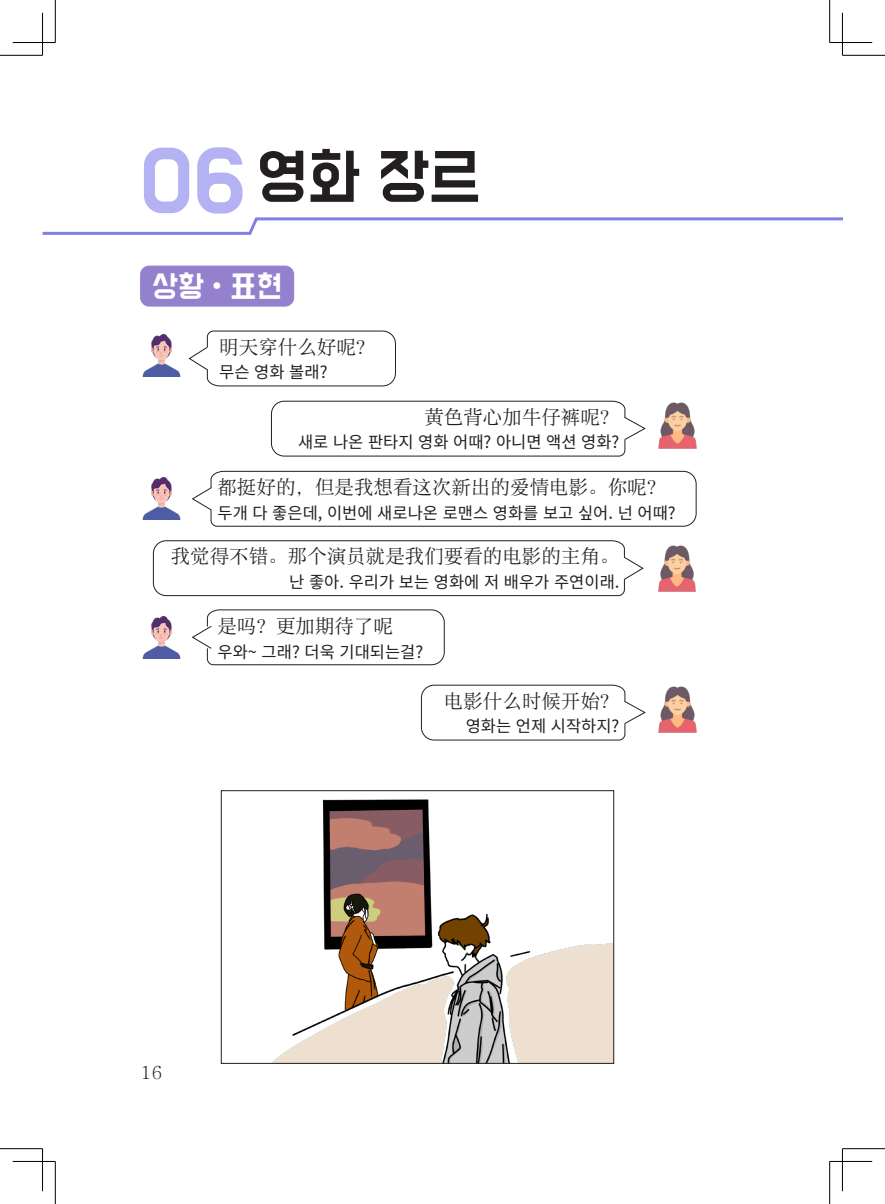
<style>
.page{position:relative;width:885px;height:1204px;background:#fff}
.page>*{position:absolute;margin:0;border:0;box-sizing:border-box;transform-origin:0 0}
.t1{font:76.5px "BM Do Hyeon OTF";color:#b5b2f3}
.t2{font:54px "BM Do Hyeon OTF";color:#231f20}
.t3{font:27px "BM Do Hyeon OTF";color:#fff}
.t4{font:19.5px "Sim Song";color:#231f20}
.t5{font:500 18px "Adobe Myungjo Std";color:#231f20}
.t6{font:16.5px "Noto Sans KR";color:#231f20}
.s1{font-family:"Adobe Myungjo Std";font-weight:500}
</style>
<div class="page">
<hr style="left:43px;top:232px;width:208px;height:3px;background:#817fe4">
<svg style="left:245px;top:217px;width:16px;height:18px"></svg>
<div style="left:141px;top:266px;width:152px;height:40px;background:#9481cd;border-radius:9px"></div>
<div style="left:140px;top:266px;width:154px;height:40px;border:1px solid #9481cd;border-radius:9px"></div>
<img style="left:658px;top:402px;width:39px;height:47px">
<img style="left:142px;top:334px;width:39px;height:42px">
<svg style="left:189px;top:330px;width:207px;height:56px"></svg>
<svg style="left:271px;top:401px;width:374px;height:55px"></svg>
<svg style="left:192px;top:471px;width:504px;height:55px"></svg>
<svg style="left:153px;top:540px;width:490px;height:56px"></svg>
<img style="left:658px;top:545px;width:38px;height:47px">
<img style="left:142px;top:478px;width:39px;height:41px">
<svg style="left:192px;top:609px;width:252px;height:56px"></svg>
<img style="left:142px;top:616px;width:39px;height:42px">
<img style="left:658px;top:686px;width:39px;height:47px">
<svg style="left:421px;top:684px;width:224px;height:56px"></svg>
<img style="left:273px;top:799px;width:339px;height:262px">
<div style="left:221px;top:790px;width:393px;height:273px;border:1px solid #231f20"></div>
<hr style="left:256px;top:217px;width:586px;height:3px;background:#817fe4">
<hr style="left:0;top:55px;width:43px;height:1px;background:#000">
<hr style="left:842px;top:55px;width:42px;height:1px;background:#000">
<hr style="left:0;top:1148px;width:43px;height:1px;background:#000">
<hr style="left:842px;top:1148px;width:42px;height:1px;background:#000">
<hr style="left:55px;top:0;width:1px;height:43px;background:#000">
<hr style="left:55px;top:1161px;width:1px;height:42px;background:#000">
<hr style="left:829px;top:0;width:1px;height:43px;background:#000">
<hr style="left:829px;top:1161px;width:1px;height:42px;background:#000">
<hr style="left:13px;top:42px;width:42px;height:1px;background:#000">
<hr style="left:829px;top:42px;width:43px;height:1px;background:#000">
<hr style="left:13px;top:1161px;width:42px;height:1px;background:#000">
<hr style="left:829px;top:1161px;width:43px;height:1px;background:#000">
<hr style="left:42px;top:13px;width:1px;height:42px;background:#000">
<hr style="left:42px;top:1148px;width:1px;height:43px;background:#000">
<hr style="left:842px;top:13px;width:1px;height:42px;background:#000">
<hr style="left:842px;top:1148px;width:1px;height:43px;background:#000">
<p class="t1" style="left:140px;top:140px;width:107px">06</p>
<p class="t2" style="left:256px;top:149px;width:226px">영화 장르</p>
<p class="t3" style="left:152px;top:272px;width:132px">상황<span class="s1">•</span>표현</p>
<p class="t4" style="left:219px;top:337px;width:157px">明天穿什么好呢？</p>
<p class="t6" style="left:219px;top:363px;width:110px">무슨 영화 볼래?</p>
<p class="t4" style="left:424px;top:407px;width:196px">黄色背心加牛仔裤呢？</p>
<p class="t6" style="left:298px;top:433px;width:323px">새로 나온 판타지 영화 어때? 아니면 액션 영화?</p>
<p class="t4" style="left:217px;top:477px;width:450px">都挺好的，但是我想看这次新出的爱情电影。你呢？</p>
<p class="t6" style="left:217px;top:503px;width:459px">두개 다 좋은데, 이번에 새로나온 로맨스 영화를 보고 싶어. 넌 어때?</p>
<p class="t4" style="left:171px;top:546px;width:450px">我觉得不错。那个演员就是我们要看的电影的主角。</p>
<p class="t6" style="left:289px;top:572px;width:331px">난 좋아. 우리가 보는 영화에 저 배우가 주연이래.</p>
<p class="t4" style="left:217px;top:616px;width:177px">是吗？更加期待了呢</p>
<p class="t6" style="left:217px;top:642px;width:207px">우와~ 그래? 더욱 기대되는걸?</p>
<p class="t4" style="left:444px;top:690px;width:177px">电影什么时候开始？</p>
<p class="t6" style="left:465px;top:717px;width:155px">영화는 언제 시작하지?</p>
<p class="t5" style="left:140px;top:1063px;width:24px">16</p>
</div>
